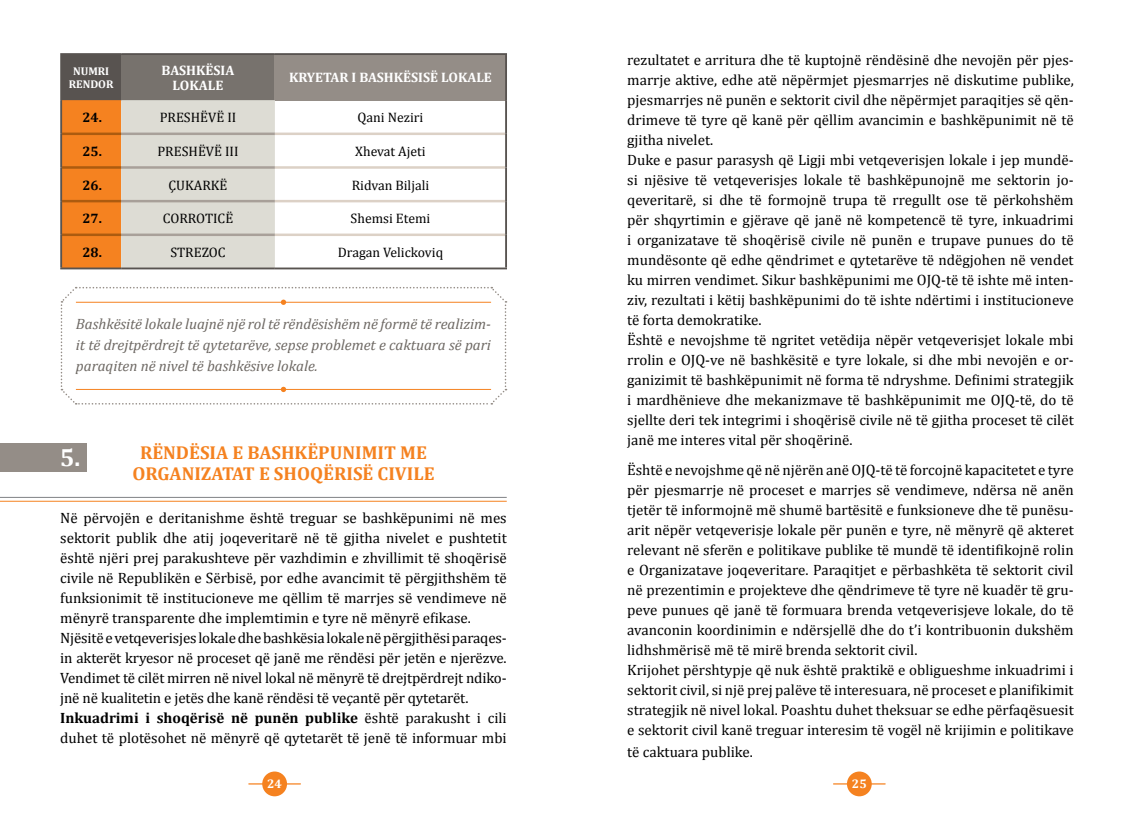
<style>
.page{position:relative;width:1134px;height:815px;background:#fff}
.page>*{position:absolute;margin:0;border:0;box-sizing:border-box;transform-origin:0 0}
.t1{font:700 25px "Cambria";color:#fff}
.t2{font:700 18.75px/21.5px "Cambria";color:#f58220;text-align:center}
.t3{font:15px/20px "Cambria";color:#000}
.t4{font:italic 15px/21.2px "Cambria";color:#6d6863;text-align:justify}
.t5{font:13.75px "Cambria";color:#000}
.t6{font:700 13.75px/15.9px "Cambria";color:#fff;text-align:center}
.t7{font:700 13.75px "Cambria";color:#000}
.t8{font:700 12.5px "Cambria";color:#fff}
.t9{font:700 11.25px/12.9px "Cambria";color:#fff;text-align:center}
.s1{font-weight:700}
</style>
<div class="page">
<hr style="left:249px;top:783px;width:51px;height:2px;background:#f58220">
<div style="left:262px;top:771px;width:25px;height:25px;background:#f58220;border-radius:50%"></div>
<hr style="left:833px;top:783px;width:52px;height:2px;background:#f58220">
<div style="left:847px;top:771px;width:25px;height:25px;background:#f58220;border-radius:50%"></div>
<div style="left:61px;top:54px;width:60px;height:46px;background:#585350"></div>
<div style="left:121px;top:54px;width:154px;height:46px;background:#77726d"></div>
<div style="left:275px;top:54px;width:231px;height:46px;background:#948d87"></div>
<svg style="left:62px;top:100px;width:213px;height:168px;background:#e2c2a1"></svg>
<hr style="left:121px;top:133px;width:154px;height:2px;background:#a8a099">
<hr style="left:121px;top:166px;width:154px;height:3px;background:#a8a099">
<hr style="left:121px;top:200px;width:154px;height:2px;background:#a8a099">
<hr style="left:121px;top:234px;width:154px;height:2px;background:#a8a099">
<hr style="left:275px;top:133px;width:230px;height:2px;background:#dcd1c6">
<hr style="left:275px;top:166px;width:230px;height:3px;background:#dcd1c6">
<hr style="left:275px;top:200px;width:230px;height:2px;background:#dcd1c6">
<hr style="left:275px;top:234px;width:230px;height:2px;background:#dcd1c6">
<hr style="left:62px;top:133px;width:59px;height:2px;background:#ac5b0f">
<hr style="left:62px;top:166px;width:59px;height:3px;background:#ac5b0f">
<hr style="left:62px;top:200px;width:59px;height:2px;background:#ac5b0f">
<hr style="left:62px;top:234px;width:59px;height:2px;background:#ac5b0f">
<hr style="left:60px;top:53px;width:61px;height:2px;background:#585350">
<hr style="left:60px;top:55px;width:2px;height:45px;background:#585350">
<hr style="left:121px;top:53px;width:154px;height:2px;background:#585350">
<hr style="left:275px;top:53px;width:232px;height:2px;background:#585350">
<hr style="left:505px;top:55px;width:2px;height:45px;background:#585350">
<hr style="left:60px;top:100px;width:2px;height:34px;background:#585350">
<hr style="left:505px;top:100px;width:2px;height:34px;background:#585350">
<hr style="left:60px;top:134px;width:2px;height:33px;background:#585350">
<hr style="left:505px;top:134px;width:2px;height:33px;background:#585350">
<hr style="left:60px;top:167px;width:2px;height:34px;background:#585350">
<hr style="left:505px;top:167px;width:2px;height:34px;background:#585350">
<hr style="left:60px;top:201px;width:2px;height:34px;background:#585350">
<hr style="left:505px;top:201px;width:2px;height:34px;background:#585350">
<hr style="left:60px;top:235px;width:2px;height:33px;background:#585350">
<hr style="left:505px;top:235px;width:2px;height:33px;background:#585350">
<hr style="left:60px;top:268px;width:61px;height:1px;background:#585350">
<hr style="left:121px;top:268px;width:154px;height:1px;background:#585350">
<hr style="left:275px;top:268px;width:232px;height:1px;background:#585350">
<svg style="left:60px;top:287px;width:447px;height:118px"></svg>
<div style="left:0;top:443px;width:87px;height:29px;background:#948d87"></div>
<hr style="left:0;top:497px;width:507px;height:1px;background:#808285">
<hr style="left:0;top:501px;width:507px;height:1px;background:#f58220">
<p class="t9" style="left:69px;top:64px;width:46px">NUMRI<br>RENDOR</p>
<p class="t6" style="left:162px;top:61px;width:74px">BASHKËSIA<br>LOKALE</p>
<p class="t6" style="left:289px;top:69px;width:204px">KRYETAR I BASHKËSISË LOKALE</p>
<p class="t7" style="left:82px;top:108px;width:21px">24.</p>
<p class="t5" style="left:160px;top:109px;width:78px">PRESHËVË II</p>
<p class="t5" style="left:358px;top:109px;width:67px">Qani Neziri</p>
<p class="t7" style="left:82px;top:142px;width:21px">25.</p>
<p class="t5" style="left:157px;top:143px;width:83px">PRESHËVË III</p>
<p class="t5" style="left:355px;top:143px;width:72px">Xhevat Ajeti</p>
<p class="t7" style="left:82px;top:175px;width:21px">26.</p>
<p class="t5" style="left:169px;top:177px;width:60px">ÇUKARKË</p>
<p class="t5" style="left:352px;top:177px;width:79px">Ridvan Biljali</p>
<p class="t7" style="left:82px;top:209px;width:21px">27.</p>
<p class="t5" style="left:163px;top:211px;width:72px">CORROTICË</p>
<p class="t5" style="left:351px;top:211px;width:81px">Shemsi Etemi</p>
<p class="t7" style="left:82px;top:243px;width:21px">28.</p>
<p class="t5" style="left:170px;top:244px;width:57px">STREZOC</p>
<p class="t5" style="left:338px;top:244px;width:107px">Dragan Velickoviq</p>
<p class="t4" style="left:76px;top:312px;width:417px">Bashkësitë lokale luajnë një rol të rëndësishëm në formë të realizim&shy;it të drejtpërdrejt të qytetarëve, sepse problemet e caktuara së pari paraqiten në nivel të bashkësive lokale.</p>
<p class="t2" style="left:132px;top:441px;width:304px">RËNDËSIA E BASHKËPUNIMIT ME<br>ORGANIZATAT E SHOQËRISË CIVILE</p>
<p class="t3" style="left:60px;top:507px;width:448px">Në përvojën e deritanishme është treguar se bashkëpunimi në mes sektorit publik dhe atij joqeveritarë në të gjitha nivelet e pushtetit është njëri prej parakushteve për vazhdimin e zhvillimit të shoqërisë civile në Republikën e Sërbisë, por edhe avancimit të përgjithshëm të funksionimit të institucioneve me qëllim të marrjes së vendimeve në mënyrë transparente dhe implemtimin e tyre në mënyrë efikase.<br>Njësitë e vetqeverisjes lokale dhe bashkësia lokale në përgjithësi paraqes&shy;in akterët kryesor në proceset që janë me rëndësi për jetën e njerëzve.<br>Vendimet të cilët mirren në nivel lokal në mënyrë të drejtpërdrejt ndiko&shy;jnë në kualitetin e jetës dhe kanë rëndësi të veçantë për qytetarët.<br><span class="s1">Inkuadrimi i shoqërisë në punën publike</span> është parakusht i cili duhet të plotësohet në mënyrë që qytetarët të jenë të informuar mbi</p>
<h1 class="t1" style="left:60px;top:440px;width:22px">5.</h1>
<p class="t3" style="left:627px;top:50px;width:448px">rezultatet e arritura dhe të kuptojnë rëndësinë dhe nevojën për pjes&shy;marrje aktive, edhe atë nëpërmjet pjesmarrjes në diskutime publike, pjesmarrjes në punën e sektorit civil dhe nëpërmjet paraqitjes së qën&shy;drimeve të tyre që kanë për qëllim avancimin e bashkëpunimit në të gjitha nivelet.<br>Duke e pasur parasysh që Ligji mbi vetqeverisjen lokale i jep mundë&shy;si njësive të vetqeverisjes lokale të bashkëpunojnë me sektorin jo&shy;qeveritarë, si dhe të formojnë trupa të rregullt ose të përkohshëm për shqyrtimin e gjërave që janë në kompetencë të tyre, inkuadrimi i organizatave të shoqërisë civile në punën e trupave punues do të mundësonte që edhe qëndrimet e qytetarëve të ndëgjohen në vendet ku mirren vendimet. Sikur bashkëpunimi me OJQ-të të ishte më inten&shy;ziv, rezultati i këtij bashkëpunimi do të ishte ndërtimi i institucioneve të forta demokratike.<br>Është e nevojshme të ngritet vetëdija nëpër vetqeverisjet lokale mbi rrolin e OJQ-ve në bashkësitë e tyre lokale, si dhe mbi nevojën e or&shy;ganizimit të bashkëpunimit në forma të ndryshme. Definimi strategjik i mardhënieve dhe mekanizmave të bashkëpunimit me OJQ-të, do të sjellte deri tek integrimi i shoqërisë civile në të gjitha proceset të cilët janë me interes vital për shoqërinë.</p>
<p class="t3" style="left:627px;top:459px;width:448px">Është e nevojshme që në njërën anë OJQ-të të forcojnë kapacitetet e tyre për pjesmarrje në proceset e marrjes së vendimeve, ndërsa në anën tjetër të informojnë më shumë bartësitë e funksioneve dhe të punësu&shy;arit nëpër vetqeverisje lokale për punën e tyre, në mënyrë që akteret relevant në sferën e politikave publike të mundë të identifikojnë rolin e Organizatave joqeveritare. Paraqitjet e përbashkëta të sektorit civil në prezentimin e projekteve dhe qëndrimeve të tyre në kuadër të gru&shy;peve punues që janë të formuara brenda vetqeverisjeve lokale, do të avanconin koordinimin e ndërsjellë dhe do t’i kontribuonin dukshëm lidhshmërisë më të mirë brenda sektorit civil.<br>Krijohet përshtypje që nuk është praktikë e obligueshme inkuadrimi i sektorit civil, si një prej palëve të interesuara, në proceset e planifikimit strategjik në nivel lokal. Poashtu duhet theksuar se edhe përfaqësuesit e sektorit civil kanë treguar interesim të vogël në krijimin e politikave</p>
<p class="t3" style="left:627px;top:742px;width:127px">të caktuara publike.</p>
<p class="t8" style="left:267px;top:774px;width:16px">24</p>
<p class="t8" style="left:852px;top:774px;width:16px">25</p>
</div>
